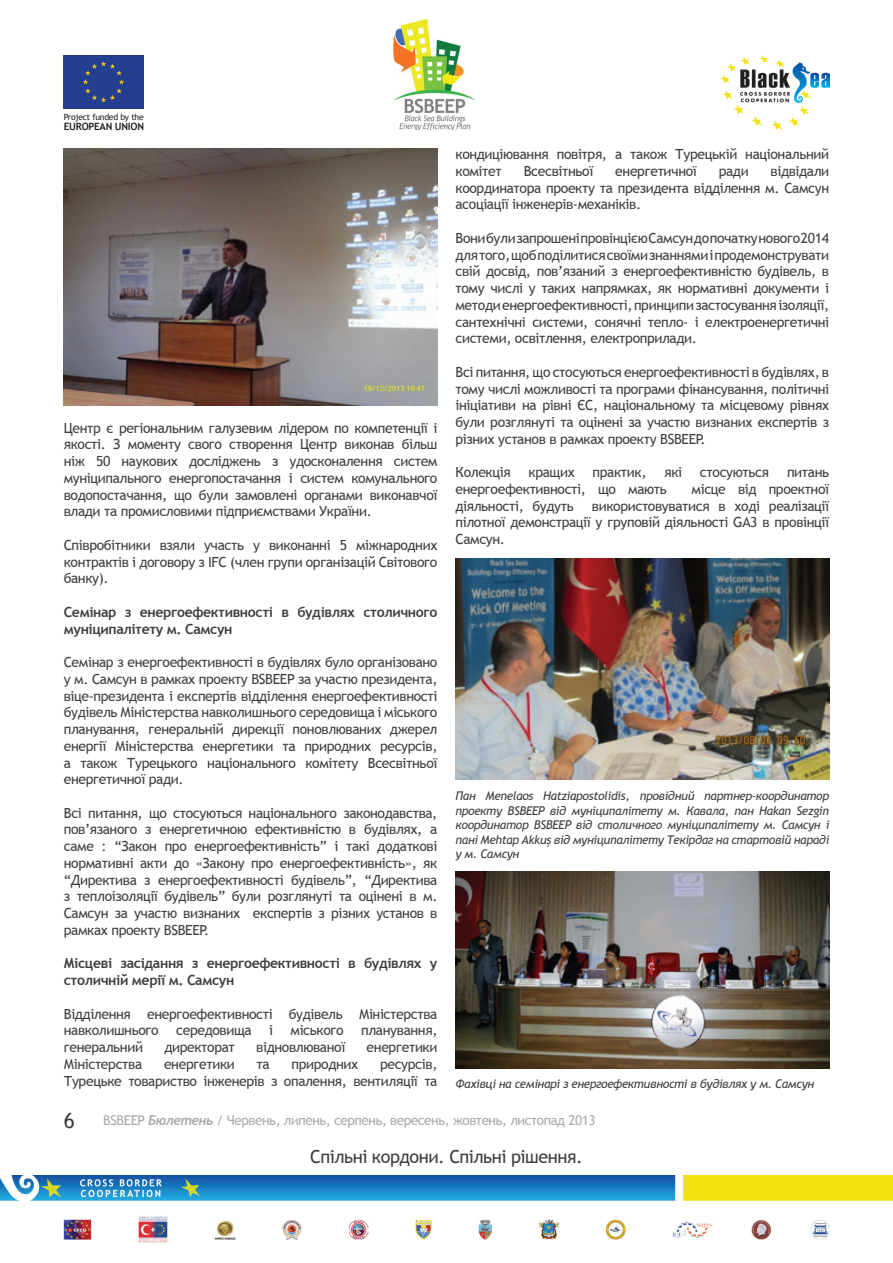
<style>
.page{position:relative;width:893px;height:1263px;background:#fff}
.page>*{position:absolute;margin:0;border:0;box-sizing:border-box;transform-origin:0 0}
.t1{font:21px "Trebuchet MS";color:#3e3e3f}
.t2{font:18px "Trebuchet MS";letter-spacing:-.025em;color:#3e3e3f}
.t3{font:13.95px/16.8px "Trebuchet MS";letter-spacing:-.025em;color:#3e3e3f;text-align:justify}
.t4{font:700 13.95px/16.8px "Trebuchet MS";letter-spacing:-.025em;color:#3e3e3f}
.t5{font:13.5px "Trebuchet MS";letter-spacing:-.03em;color:#a8a9ad}
.t6{font:italic 12px/14.4px "Trebuchet MS";letter-spacing:-.025em;color:#3e3e3f;text-align:justify}
.t7{font:700 10.05px "Trebuchet MS";letter-spacing:-.025em;color:#231f20}
.t8{font:8.55px "Trebuchet MS";letter-spacing:-.025em;color:#231f20}
.s1{font-family:"Trebuchet";font-weight:700;font-style:italic}
</style>
<div class="page">
<img style="left:0;top:1175px;width:893px;height:68px">
<div style="left:64px;top:56px;width:79px;height:53px;background:#243e91"></div>
<img style="left:393px;top:19px;width:83px;height:111px">
<img style="left:721px;top:56px;width:108px;height:74px">
<img style="left:64px;top:149px;width:373px;height:257px">
<img style="left:455px;top:558px;width:374px;height:221px">
<img style="left:455px;top:872px;width:374px;height:196px">
<p class="t8" style="left:64px;top:111px;width:81px">Project funded by the</p>
<p class="t7" style="left:64px;top:120px;width:82px">EUROPEAN UNION</p>
<p class="t3" style="left:64px;top:419px;width:375px">Центр є регіональним галузевим лідером по компетенції і якості. З моменту свого створення Центр виконав більш ніж 50 наукових досліджень з удосконалення систем муніципального енергопостачання і систем комунального водопостачання, що були замовлені органами виконавчої влади та промисловими підприємствами України.</p>
<p class="t3" style="left:64px;top:536px;width:375px">Співробітники взяли участь у виконанні 5 міжнародних контрактів і договору з IFC (член групи організацій Світового банку).</p>
<p class="t4" style="left:64px;top:603px;width:375px">Семінар з енергоефективності в будівлях столичного муніципалітету м. Самсун</p>
<p class="t3" style="left:64px;top:654px;width:375px">Семінар з енергоефективності в будівлях було організовано у м. Самсун в рамках проекту BSBEEP за участю президента, віце-президента і експертів відділення енергоефективності будівель Міністерства навколишнього середовища і міського планування, генеральній дирекції поновлюваних джерел енергії Міністерства енергетики та природних ресурсів, а також Турецького національного комітету Всесвітньої енергетичної ради.</p>
<p class="t3" style="left:64px;top:804px;width:375px">Всі питання, що стосуються національного законодавства, пов’язаного з енергетичною ефективністю в будівлях, а саме : “Закон про енергоефективність” і такі додаткові нормативні акти до «Закону про енергоефективність», як “Директива з енергоефективності будівель”, “Директива з теплоізоляції будівель” були розглянуті та оцінені в м.<br>Самсун за участю визнаних експертів з різних установ в рамках проекту BSBEEP.</p>
<p class="t4" style="left:64px;top:955px;width:375px">Місцеві засідання з енергоефективності в будівлях у столичній мерії м. Самсун</p>
<p class="t3" style="left:64px;top:1005px;width:375px">Відділення енергоефективності будівель Міністерства навколишнього</p>
<p class="t3" style="left:176px;top:1022px;width:77px">середовища</p>
<p class="t3" style="left:269px;top:1022px;width:5px">і</p>
<p class="t3" style="left:291px;top:1022px;width:55px">міського</p>
<p class="t3" style="left:361px;top:1022px;width:78px">планування,</p>
<p class="t3" style="left:64px;top:1039px;width:81px">генеральний</p>
<p class="t3" style="left:164px;top:1039px;width:72px">директорат</p>
<p class="t3" style="left:256px;top:1039px;width:91px">відновлюваної</p>
<p class="t3" style="left:367px;top:1039px;width:72px">енергетики</p>
<p class="t3" style="left:64px;top:1055px;width:80px">Міністерства</p>
<p class="t3" style="left:164px;top:1055px;width:72px">енергетики</p>
<p class="t3" style="left:257px;top:1055px;width:15px">та</p>
<p class="t3" style="left:291px;top:1055px;width:68px">природних</p>
<p class="t3" style="left:64px;top:1055px;width:375px;text-align:right">ресурсів,<br>Турецьке товариство інженерів з опалення, вентиляції та</p>
<p class="t3" style="left:455px;top:146px;width:375px">кондиціювання повітря, а також Турецькій національний комітет</p>
<p class="t3" style="left:455px;top:162px;width:375px;text-indent:315px">відвідали координатора проекту та президента відділення м. Самсун асоціації інженерів-механіків.</p>
<p class="t3" style="left:455px;top:229px;width:375px">Вони були запрошені провінцією Самсун до початку нового 2014 для того, щоб поділитися своїми знаннями і продемонструвати свій досвід, пов’язаний з енергоефективністю будівель, в тому числі у таких напрямках, як нормативні документи і методи енергоефективності, принципи застосування ізоляції, сантехнічні системи, сонячні тепло- і електроенергетичні системи, освітлення, електроприлади.</p>
<p class="t3" style="left:455px;top:363px;width:375px">Всі питання, що стосуються енергоефективності в будівлях, в тому числі можливості та програми фінансування, політичні ініціативи на рівні ЄС, національному та місцевому рівнях були розглянуті та оцінені за участю визнаних експертів з різних установ в рамках проекту BSBEEP.</p>
<p class="t3" style="left:455px;top:464px;width:57px">Колекція</p>
<p class="t3" style="left:528px;top:464px;width:48px">кращих</p>
<p class="t3" style="left:593px;top:464px;width:55px">практик,</p>
<p class="t3" style="left:664px;top:464px;width:19px">які</p>
<p class="t3" style="left:700px;top:464px;width:71px">стосуються</p>
<p class="t3" style="left:787px;top:464px;width:44px">питань</p>
<p class="t3" style="left:455px;top:480px;width:213px">енергоефективності, що мають</p>
<p class="t3" style="left:692px;top:480px;width:139px">місце від проектної</p>
<p class="t3" style="left:455px;top:497px;width:120px">діяльності, будуть</p>
<p class="t3" style="left:524px;top:162px;width:71px">Всесвітньої</p>
<p class="t3" style="left:615px;top:162px;width:83px">енергетичної</p>
<p class="t3" style="left:719px;top:162px;width:31px">ради</p>
<p class="t3" style="left:455px;top:497px;width:375px;text-indent:136px">використовуватися в ході реалізації пілотної демонстрації у груповій діяльності GA3 в провінції Самсун.</p>
<p class="t6" style="left:455px;top:789px;width:375px">Пан Menelaos Hatziapostolidis, провідний партнер-координатор проекту BSBEEP від муніципалітету м. Кавала, пан Hakan Sezgin координатор BSBEEP від столичного муніципалітету м. Самсун і пані Mehtap Akkuş від муніципалітету Текірдаг на стартовій нараді у м. Самсун</p>
<p class="t6" style="left:455px;top:1077px;width:360px">Фахівці на семінарі з енергоефективності в будівлях у м. Самсун</p>
<h1 class="t1" style="left:64px;top:1107px;width:13px">6</h1>
<p class="t5" style="left:103px;top:1111px;width:494px">BSBEEP <span class="s1">Бюлетень</span> / Червень, липень, серпень, вересень, жовтень, листопад 2013</p>
<p class="t2" style="left:310px;top:1145px;width:274px">Спільні кордони. Спільні рішення.</p>
</div>
